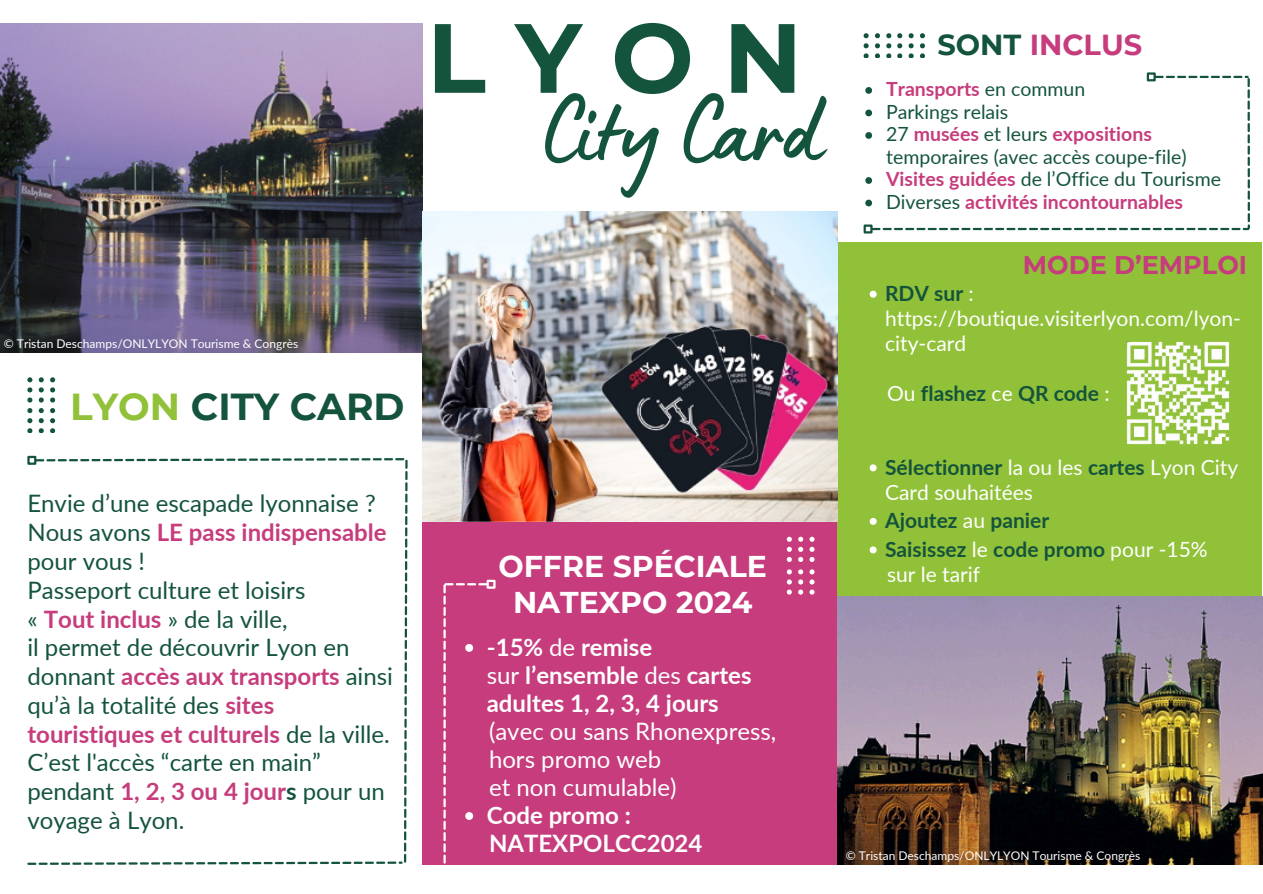
<style>
.page{position:relative;width:1263px;height:894px;background:#fff}
.page>*{position:absolute;margin:0;border:0;box-sizing:border-box;transform-origin:0 0}
.t1{font:98.25px "Lumios Marker";color:#14543c}
.t2{font:700 98.1px "Montserrat";color:#14543c}
.t3{font:700 37.5px "Montserrat";color:#14543c}
.t4{font:700 30px/35.8px "Montserrat";color:#fff;text-align:center}
.t5{font:700 28.95px "Montserrat";color:#c63c7c}
.t6{font:700 25.5px "Montserrat";color:#c63c7c}
.t7{font:24px/28.8px "Lato";color:#14543c}
.t8{font:24px/28px "Lato";color:#fff}
.t9{font:700 24px "Lato";color:#fff}
.t10{font:21px/25px "Lato";color:#fff}
.t11{font:700 21px "Lato";color:#14543c}
.t12{font:19.5px/22.5px "Lato";color:#14543c}
.t13{font:700 19.5px "Lato";color:#c63c7c}
.t14{font:12px "Lato";color:#fff}
.s1{color:#91c139}
.s2{font-weight:700;color:#c63c7c}
.s3{font-weight:700}
.s4{color:#14543c}
.s5{font-weight:400;color:#14543c}
.s6{font-weight:700;color:#14543c}
.s7{font-weight:400;color:#fff}
.s8{font-weight:400}
</style>
<div class="page">
<div style="left:422px;top:522px;width:415px;height:342px;background:#c63c7c"></div>
<div style="left:837px;top:243px;width:425px;height:353px;background:#91c139"></div>
<img style="left:0;top:23px;width:423px;height:329px">
<svg style="left:870px;top:290px;width:7px;height:7px"></svg>
<svg style="left:870px;top:464px;width:7px;height:7px"></svg>
<svg style="left:870px;top:517px;width:7px;height:7px"></svg>
<svg style="left:870px;top:546px;width:7px;height:7px"></svg>
<svg style="left:27px;top:408px;width:5px;height:24px"></svg>
<svg style="left:39px;top:408px;width:5px;height:24px"></svg>
<svg style="left:50px;top:408px;width:5px;height:24px"></svg>
<svg style="left:27px;top:377px;width:5px;height:25px"></svg>
<svg style="left:39px;top:377px;width:5px;height:25px"></svg>
<svg style="left:50px;top:377px;width:5px;height:25px"></svg>
<div style="left:27px;top:455px;width:9px;height:9px;border:2px solid #14543c"></div>
<svg style="left:787px;top:569px;width:5px;height:25px"></svg>
<svg style="left:798px;top:569px;width:5px;height:25px"></svg>
<svg style="left:809px;top:569px;width:5px;height:25px"></svg>
<svg style="left:787px;top:536px;width:5px;height:25px"></svg>
<svg style="left:798px;top:536px;width:5px;height:25px"></svg>
<svg style="left:809px;top:536px;width:5px;height:25px"></svg>
<img style="left:423px;top:211px;width:415px;height:311px">
<svg style="left:864px;top:33px;width:5px;height:25px"></svg>
<svg style="left:875px;top:33px;width:5px;height:25px"></svg>
<svg style="left:886px;top:33px;width:5px;height:25px"></svg>
<svg style="left:897px;top:33px;width:5px;height:25px"></svg>
<svg style="left:909px;top:33px;width:5px;height:25px"></svg>
<svg style="left:920px;top:33px;width:5px;height:25px"></svg>
<svg style="left:27px;top:458px;width:381px;height:406px"></svg>
<div style="left:1147px;top:72px;width:9px;height:9px;border:2px solid #14543c"></div>
<img style="left:837px;top:596px;width:425px;height:267px">
<svg style="left:443px;top:583px;width:44px;height:280px"></svg>
<div style="left:487px;top:579px;width:9px;height:9px;border:2px solid #fff"></div>
<img style="left:1126px;top:341px;width:104px;height:104px">
<svg style="left:865px;top:76px;width:385px;height:154px"></svg>
<div style="left:864px;top:224px;width:9px;height:9px;border:2px solid #14543c"></div>
<p class="t14" style="left:4px;top:336px;width:296px">© Tristan Deschamps/ONLYLYON Tourisme &amp; Congrès</p>
<h5 class="t3" style="left:70px;top:383px;width:336px"><span class="s1">LYON</span> CITY CARD</h5>
<p class="t7" style="left:27px;top:488px;width:367px">Envie d’une escapade lyonnaise ?<br>Nous avons <span class="s2">LE pass indispensable </span>pour vous !<br>Passeport culture et loisirs<br>« <span class="s2">Tout inclus</span> » de la ville,<br>il permet de découvrir Lyon en donnant <span class="s2">accès aux transports</span> ainsi qu’à la totalité des <span class="s2">sites touristiques et culturels</span> de la ville.<br>C’est l'accès “carte en main” pendant <span class="s2">1, 2, 3 ou 4 jour</span><span class="s3">s</span> pour un voyage à Lyon.</p>
<p class="t2" style="left:427px;top:-2px;width:377px">LYON</p>
<p class="t1" style="left:543px;top:99px;width:280px">City Card</p>
<p class="t5" style="left:937px;top:27px;width:206px"><span class="s4">SONT</span> INCLUS</p>
<p class="t13" style="left:886px;top:77px;width:201px">Transports <span class="s5">en commun</span></p>
<p class="t12" style="left:886px;top:100px;width:124px">Parkings relais</p>
<p class="t12" style="left:886px;top:122px;width:302px">27 <span class="s2">musées</span> et leurs <span class="s2">expositions </span>temporaires (avec accès coupe-file)</p>
<p class="t12" style="left:886px;top:167px;width:336px"><span class="s2">Visites guidées</span> de l’Office du Tourisme</p>
<p class="t13" style="left:886px;top:189px;width:298px"><span class="s5">Diverses</span> activités incontournables</p>
<p class="t6" style="left:1023px;top:249px;width:226px">MODE D’EMPLOI</p>
<h1 class="t10" style="left:885px;top:280px;width:357px"><span class="s6">RDV sur</span> : https://boutique.visiterlyon.com/lyon&shy;city-card</h1>
<h4 class="t11" style="left:887px;top:380px;width:224px"><span class="s7">Ou</span> flashez <span class="s7">ce</span> QR code <span class="s7">:</span></h4>
<p class="t4" style="left:498px;top:548px;width:270px">OFFRE SPÉCIALE<br>NATEXPO 2024</p>
<p class="t9" style="left:487px;top:632px;width:167px">-15% <span class="s8">de</span> remise</p>
<p class="t8" style="left:487px;top:660px;width:291px">sur <span class="s3">l’ensemble</span> des <span class="s3">cartes adultes 1, 2, 3, 4 jours </span>(avec ou sans Rhonexpress, hors promo web<br>et non cumulable)</p>
<p class="t9" style="left:487px;top:800px;width:146px">Code promo :</p>
<h3 class="t9" style="left:489px;top:828px;width:215px">NATEXPOLCC2024</h3>
<p class="t10" style="left:885px;top:454px;width:355px"><span class="s6">Sélectionner</span> la ou les <span class="s6">cartes</span> Lyon City<br>Card souhaitées</p>
<p class="t11" style="left:885px;top:507px;width:166px">Ajoutez <span class="s7">au</span> panier</p>
<p class="t11" style="left:885px;top:535px;width:324px">Saisissez <span class="s7">le</span> code promo <span class="s7">pour -15%</span></p>
<p class="t10" style="left:887px;top:561px;width:95px">sur le tarif</p>
<h4 class="t14" style="left:846px;top:848px;width:296px">© Tristan Deschamps/ONLYLYON Tourisme &amp; Congrès</h4>
</div>
